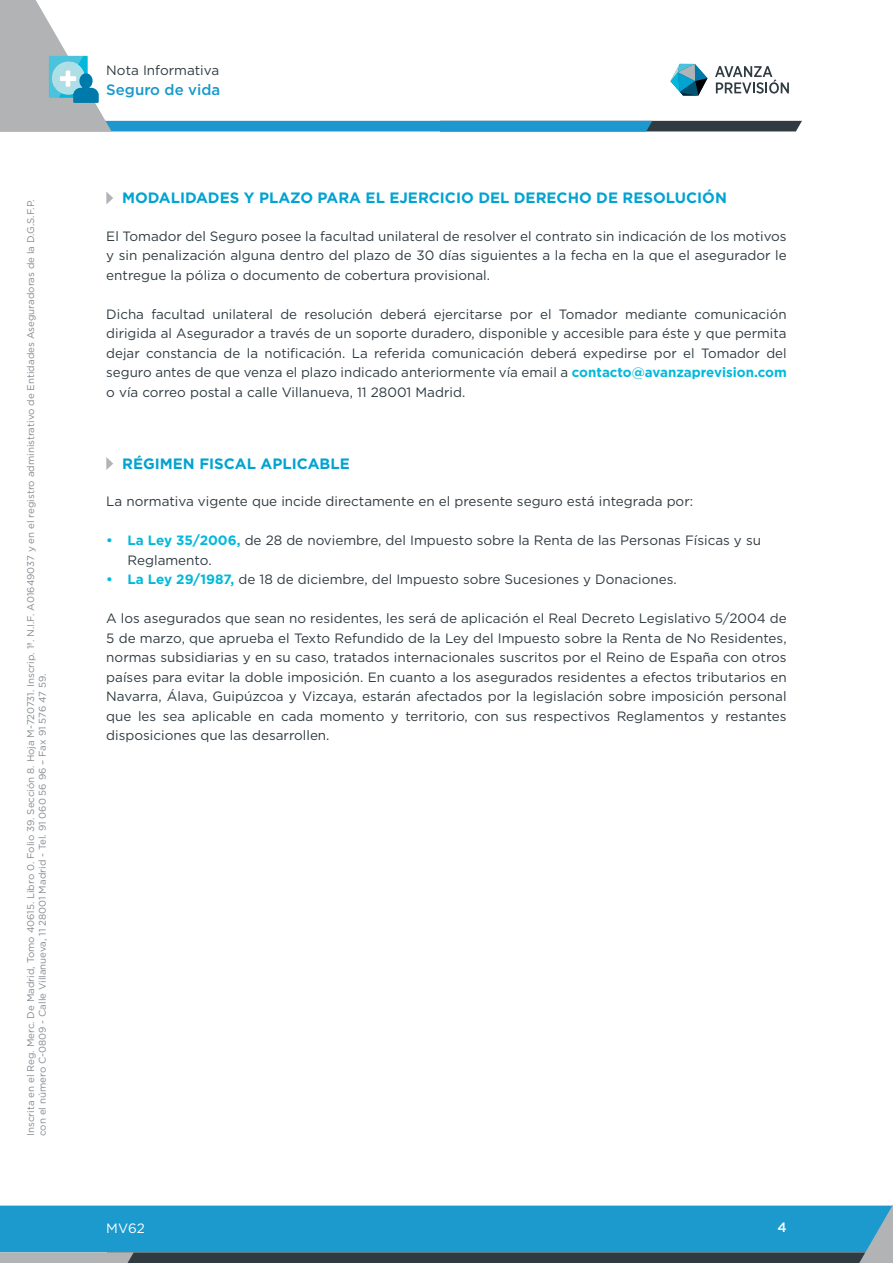
<style>
.page{position:relative;width:893px;height:1263px;background:#fff}
.page>*{position:absolute;margin:0;border:0;box-sizing:border-box;transform-origin:0 0}
.t1{font:700 15px "Gotham";color:#00a3d1}
.t2{font:500 15px "Gotham";color:#1799cb}
.t3{font:13.5px/19.5px "Gotham";color:#2f3b41;text-align:justify}
.t4{font:13.5px "Gotham";color:#fff}
.t5{font:500 13.5px "Gotham";color:#fff}
.t6{font:9.75px/11.7px "Gotham";color:#848a90}
.s1{font-weight:700;color:#03b8da}
</style>
<div class="page">
<svg style="left:0;top:1205px;width:893px;height:58px;background:#288db7"></svg>
<svg style="left:0;top:0;width:802px;height:131px"></svg>
<svg style="left:106px;top:191px;width:7px;height:13px"></svg>
<svg style="left:106px;top:457px;width:7px;height:13px"></svg>
<p class="t6" style="left:25px;top:1136px;width:938px;rotate:-90deg">Inscrita en el Reg. Merc. De Madrid, Tomo 40615. Libro 0. Folio 39. Sección 8. Hoja M-720731. Inscrip. 1ª. N.I.F. A01649037 y en el registro administrativo de Entidades Aseguradoras de la D.G.S.F.P. con el número C-0809 - Calle Villanueva, 11 28001 Madrid - Tel. 91 060 56 96 – Fax 91 576 47 59.</p>
<p class="t3" style="left:106px;top:60px;width:114px">Nota Informativa</p>
<p class="t2" style="left:106px;top:80px;width:116px">Seguro de vida</p>
<p class="t1" style="left:122px;top:188px;width:606px">MODALIDADES Y PLAZO PARA EL EJERCICIO DEL DERECHO DE RESOLUCIÓN</p>
<p class="t3" style="left:106px;top:226px;width:682px">El Tomador del Seguro posee la facultad unilateral de resolver el contrato sin indicación de los motivos y sin penalización alguna dentro del plazo de 30 días siguientes a la fecha en la que el asegurador le entregue la póliza o documento de cobertura provisional.</p>
<p class="t3" style="left:106px;top:304px;width:682px">Dicha facultad unilateral de resolución deberá ejercitarse por el Tomador mediante comunicación dirigida al Asegurador a través de un soporte duradero, disponible y accesible para éste y que permita dejar constancia de la notificación. La referida comunicación deberá expedirse por el Tomador del seguro antes de que venza el plazo indicado anteriormente vía email a <span class="s1">contacto@avanzaprevision.com </span>o vía correo postal a calle Villanueva, 11 28001 Madrid.</p>
<p class="t1" style="left:122px;top:454px;width:229px">RÉGIMEN FISCAL APLICABLE</p>
<p class="t3" style="left:106px;top:492px;width:588px">La normativa vigente que incide directamente en el presente seguro está integrada por:</p>
<p class="t3" style="left:128px;top:531px;width:635px;text-indent:-21px"><span class="s1">• La Ley 35/2006,</span> de 28 de noviembre, del Impuesto sobre la Renta de las Personas Físicas y su<br>Reglamento.</p>
<p class="t3" style="left:106px;top:570px;width:572px"><span class="s1">• La Ley 29/1987,</span> de 18 de diciembre, del Impuesto sobre Sucesiones y Donaciones.</p>
<p class="t3" style="left:106px;top:609px;width:682px">A los asegurados que sean no residentes, les será de aplicación el Real Decreto Legislativo 5/2004 de 5 de marzo, que aprueba el Texto Refundido de la Ley del Impuesto sobre la Renta de No Residentes, normas subsidiarias y en su caso, tratados internacionales suscritos por el Reino de España con otros países para evitar la doble imposición. En cuanto a los asegurados residentes a efectos tributarios en Navarra, Álava, Guipúzcoa y Vizcaya, estarán afectados por la legislación sobre imposición personal que les sea aplicable en cada momento y territorio, con sus respectivos Reglamentos y restantes disposiciones que las desarrollen.</p>
<p class="t4" style="left:106px;top:1219px;width:40px">MV62</p>
<p class="t5" style="left:777px;top:1218px;width:11px">4</p>
</div>
